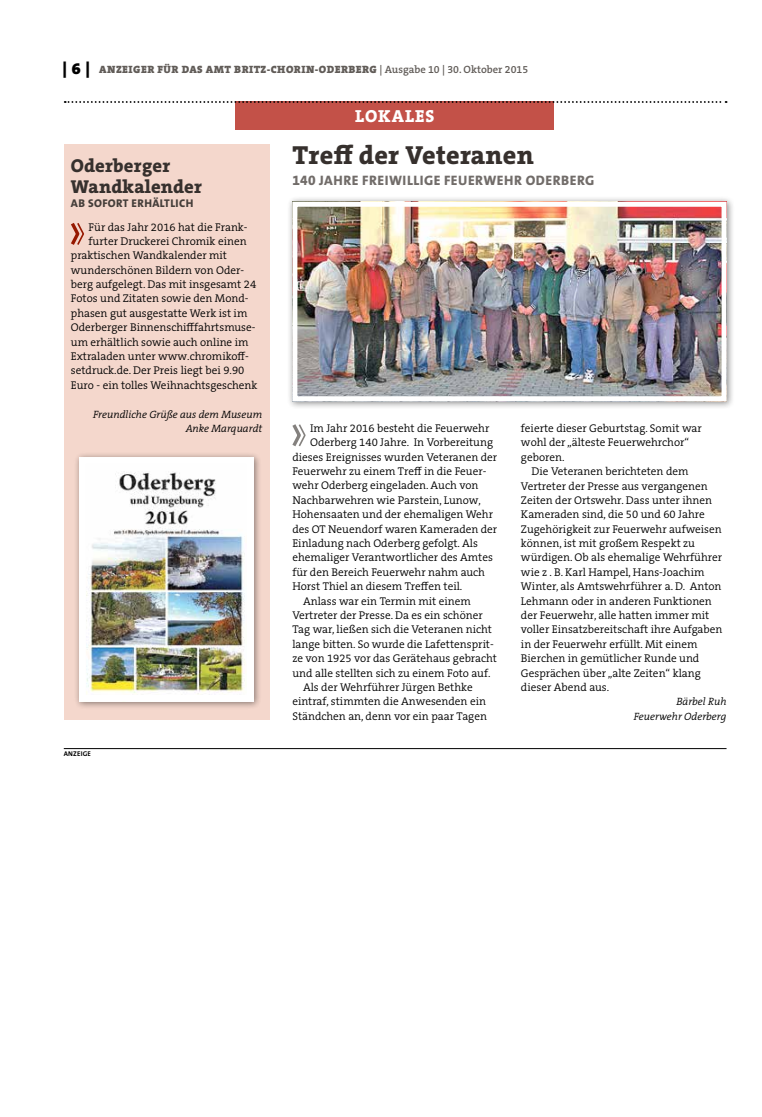
<style>
.page{position:relative;width:762px;height:1117px;background:#fff}
.page>*{position:absolute;margin:0;border:0;box-sizing:border-box;transform-origin:0 0}
.t1{font:800 26.25px "The Serif B W8";letter-spacing:.01em;color:#36302d}
.t2{font:800 18.75px/20px "The Serif B W8";letter-spacing:.01em;color:#36302d}
.t3{font:800 17.5px "The Serif B W8";letter-spacing:.055em;color:#fff}
.t4{font:800 13.75px "The Sans B W8";letter-spacing:.035em;color:#716c69}
.t5{font:300 11.25px/14.4px "The Serif B W4";color:#000}
.t6{font:800 11.25px "The Sans B W8";letter-spacing:.035em;color:#453e3a}
.t7{font:italic 300 10.62px/14.4px "The Serif B W4";color:#000;text-align:right}
.t8{font:900 10.62px "The Serif B W9";letter-spacing:.045em;color:#615c58}
.t9{font:700 6.88px "The Sans B W7";letter-spacing:.025em;color:#000}
.s1{font-size:16.25px;color:#000}
.s2{font-family:"The Serif B W6";font-weight:600}
</style>
<div class="page">
<div style="left:64px;top:144px;width:205px;height:575px;background:#f4d7cc"></div>
<svg style="left:292px;top:424px;width:14px;height:23px"></svg>
<div style="left:287px;top:196px;width:447px;height:213px;background:#000;opacity:.45"></div>
<img style="left:298px;top:208px;width:422px;height:187px">
<div style="left:292px;top:202px;width:434px;height:199px;border:5px solid #fff"></div>
<div style="left:235px;top:101px;width:319px;height:28px;background:#c35148"></div>
<svg style="left:65px;top:101px;width:661px;height:2px"></svg>
<svg style="left:71px;top:223px;width:13px;height:22px"></svg>
<div style="left:73px;top:451px;width:188px;height:258px;background:#000;opacity:.45"></div>
<img style="left:87px;top:465px;width:159px;height:228px">
<div style="left:79px;top:457px;width:175px;height:244px;border:7px solid #fff"></div>
<hr style="left:64px;top:748px;width:662px;height:1px;background:#000">
<p class="t8" style="left:63px;top:63px;width:467px"><span class="s1">| 6 |</span> ANZEIGER FÜR DAS AMT BRITZ-CHORIN-ODERBERG <span class="s2">| Ausgabe 10 | 30. Oktober 2015</span></p>
<h2 class="t2" style="left:71px;top:156px;width:133px">Oderberger<br>Wandkalender</h2>
<p class="t6" style="left:71px;top:196px;width:124px">AB SOFORT ERHÄLTLICH</p>
<p class="t5" style="left:89px;top:219px;width:160px">Für das Jahr 2016 hat die Frank-</p>
<p class="t5" style="left:89px;top:234px;width:159px">furter Druckerei Chromik einen</p>
<p class="t5" style="left:71px;top:248px;width:158px">praktischen Wandkalender mit</p>
<p class="t5" style="left:71px;top:263px;width:175px">wunderschönen Bildern von Oder-</p>
<p class="t5" style="left:71px;top:277px;width:187px">berg aufgelegt. Das mit insgesamt 24</p>
<p class="t5" style="left:71px;top:291px;width:179px">Fotos und Zitaten sowie den Mond-</p>
<p class="t5" style="left:71px;top:306px;width:178px">phasen gut ausgestatte Werk ist im</p>
<p class="t5" style="left:71px;top:320px;width:186px">Oderberger Binnenschifffahrtsmuse-</p>
<p class="t5" style="left:71px;top:334px;width:179px">um erhältlich sowie auch online im</p>
<p class="t5" style="left:71px;top:349px;width:179px">Extraladen unter www.chromikoff-</p>
<p class="t5" style="left:71px;top:363px;width:175px">setdruck.de. Der Preis liegt bei 9.90</p>
<p class="t5" style="left:71px;top:378px;width:188px">Euro - ein tolles Weihnachtsgeschenk</p>
<p class="t7" style="left:93px;top:407px;width:171px">Freundliche Grüße aus dem Museum<br>Anke Marquardt</p>
<p class="t9" style="left:64px;top:749px;width:29px">ANZEIGE</p>
<h3 class="t3" style="left:355px;top:105px;width:81px">LOKALES</h3>
<h1 class="t1" style="left:292px;top:137px;width:243px">Treff der Veteranen</h1>
<p class="t4" style="left:292px;top:172px;width:304px">140 JAHRE FREIWILLIGE FEUERWEHR ODERBERG</p>
<p class="t5" style="left:310px;top:421px;width:181px">Im Jahr 2016 besteht die Feuerwehr</p>
<p class="t5" style="left:310px;top:435px;width:184px">Oderberg 140 Jahre. In Vorbereitung</p>
<p class="t5" style="left:292px;top:449px;width:206px">dieses Ereignisses wurden Veteranen der</p>
<p class="t5" style="left:292px;top:464px;width:196px">Feuerwehr zu einem Treff in die Feuer-</p>
<p class="t5" style="left:292px;top:478px;width:188px">wehr Oderberg eingeladen. Auch von</p>
<p class="t5" style="left:292px;top:493px;width:190px">Nachbarwehren wie Parstein, Lunow,</p>
<p class="t5" style="left:292px;top:507px;width:202px">Hohensaaten und der ehemaligen Wehr</p>
<p class="t5" style="left:292px;top:521px;width:206px">des OT Neuendorf waren Kameraden der</p>
<p class="t5" style="left:292px;top:536px;width:187px">Einladung nach Oderberg gefolgt. Als</p>
<p class="t5" style="left:292px;top:550px;width:202px">ehemaliger Verantwortlicher des Amtes</p>
<p class="t5" style="left:292px;top:564px;width:194px">für den Bereich Feuerwehr nahm auch</p>
<p class="t5" style="left:292px;top:579px;width:171px">Horst Thiel an diesem Treffen teil.</p>
<p class="t5" style="left:303px;top:593px;width:169px">Anlass war ein Termin mit einem</p>
<p class="t5" style="left:292px;top:608px;width:192px">Vertreter der Presse. Da es ein schöner</p>
<p class="t5" style="left:292px;top:622px;width:201px">Tag war, ließen sich die Veteranen nicht</p>
<p class="t5" style="left:292px;top:636px;width:203px">lange bitten. So wurde die Lafettensprit-</p>
<p class="t5" style="left:292px;top:651px;width:206px">ze von 1925 vor das Gerätehaus gebracht</p>
<p class="t5" style="left:292px;top:665px;width:200px">und alle stellten sich zu einem Foto auf.</p>
<p class="t5" style="left:303px;top:679px;width:171px">Als der Wehrführer Jürgen Bethke</p>
<p class="t5" style="left:292px;top:694px;width:195px">eintraf, stimmten die Anwesenden ein</p>
<p class="t5" style="left:292px;top:708px;width:196px">Ständchen an, denn vor ein paar Tagen</p>
<p class="t5" style="left:521px;top:421px;width:182px">feierte dieser Geburtstag. Somit war wohl der „älteste Feuerwehrchor“ geboren.</p>
<p class="t5" style="left:521px;top:464px;width:203px;text-indent:11px">Die Veteranen berichteten dem Vertreter der Presse aus vergangenen Zeiten der Ortswehr. Dass unter ihnen Kameraden sind, die 50 und 60 Jahre Zugehörigkeit zur Feuerwehr aufweisen können, ist mit großem Respekt zu würdigen. Ob als ehemalige Wehrführer wie z . B. Karl Hampel, Hans-Joachim Winter, als Amtswehrführer a. D. Anton Lehmann oder in anderen Funktionen der Feuerwehr, alle hatten immer mit voller Einsatzbereitschaft ihre Aufgaben in der Feuerwehr erfüllt. Mit einem Bierchen in gemütlicher Runde und Gesprächen über „alte Zeiten“ klang dieser Abend aus.</p>
<p class="t7" style="left:634px;top:694px;width:94px">Bärbel Ruh<br>Feuerwehr Oderberg</p>
</div>
